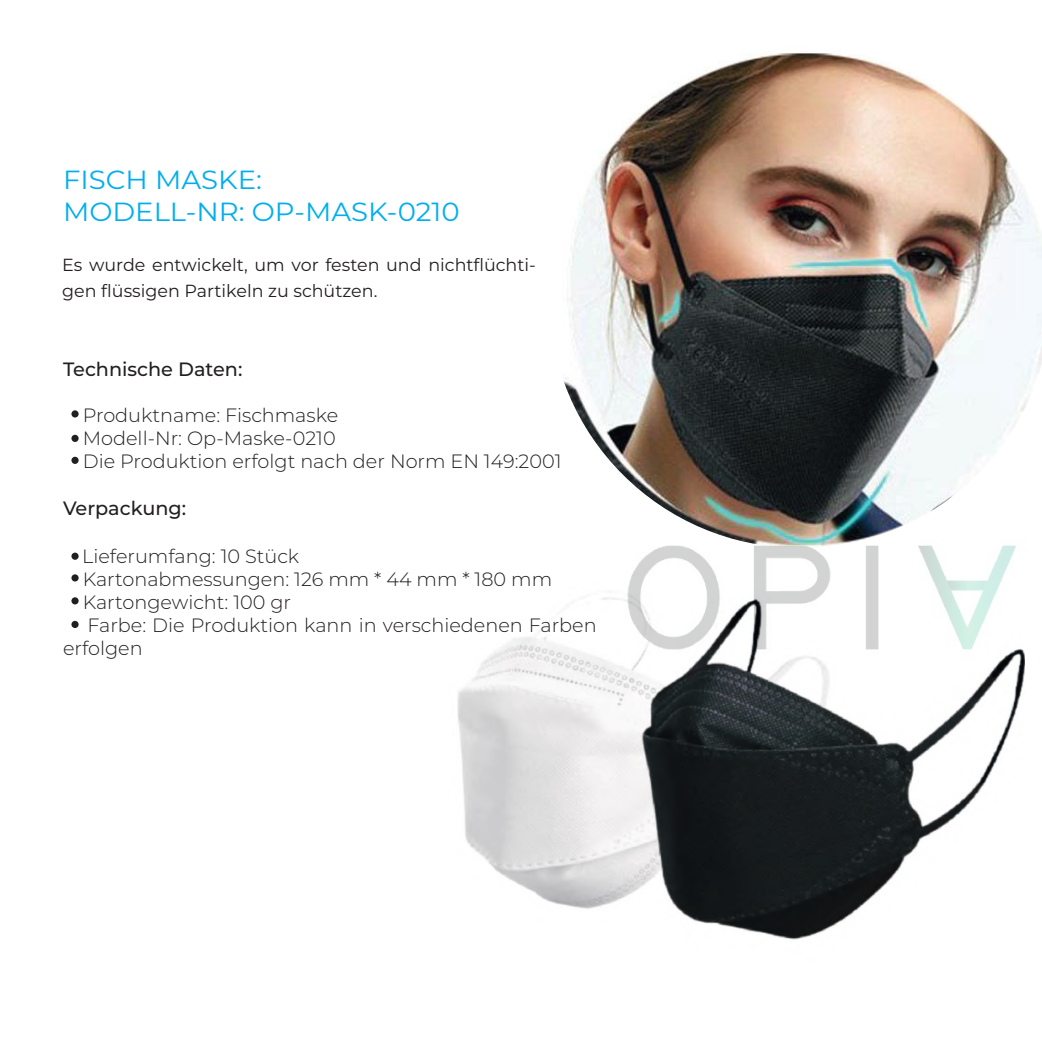
<style>
.page{position:relative;width:1042px;height:1042px;background:#fff}
.page>*{position:absolute;margin:0;border:0;box-sizing:border-box;transform-origin:0 0}
.t1{font:26.25px/31.5px "Montserrat";color:#00aeef;scale:1.05 1}
.t2{font:300 19.25px/23.1px "Montserrat";color:#241f1f}
.t3{font:500 19.25px "Montserrat";color:#241f1f}
.t4{font:17.5px/26.2px "Montserrat";color:#241f1f}
</style>
<div class="page">
<img style="left:457px;top:597px;width:539px;height:343px">
<img style="left:564px;top:52px;width:478px;height:434px">
<div style="left:71px;top:410px;width:8px;height:7px;background:#241f1f;border-radius:50%"></div>
<div style="left:71px;top:552px;width:8px;height:8px;background:#241f1f;border-radius:50%"></div>
<div style="left:71px;top:597px;width:8px;height:7px;background:#241f1f;border-radius:50%"></div>
<div style="left:71px;top:574px;width:8px;height:7px;background:#241f1f;border-radius:50%"></div>
<div style="left:71px;top:621px;width:8px;height:7px;background:#241f1f;border-radius:50%"></div>
<div style="left:71px;top:457px;width:8px;height:7px;background:#241f1f;border-radius:50%"></div>
<div style="left:71px;top:435px;width:8px;height:7px;background:#241f1f;border-radius:50%"></div>
<img style="left:610px;top:486px;width:415px;height:277px">
<h1 class="t1" style="left:63px;top:163px;width:379px">FISCH MASKE:<br>MODELL-NR: OP-MASK-0210</h1>
<p class="t4" style="left:62px;top:251px;width:475px">Es wurde entwickelt, um vor festen und nichtflüchti&shy;gen flüssigen Partikeln zu schützen.</p>
<p class="t3" style="left:63px;top:356px;width:181px">Technische Daten:</p>
<p class="t2" style="left:83px;top:403px;width:480px">Produktname: Fischmaske<br>Modell-Nr: Op-Maske-0210<br>Die Produktion erfolgt nach der Norm EN 149:2001</p>
<p class="t3" style="left:63px;top:494px;width:125px">Verpackung:</p>
<p class="t2" style="left:82px;top:544px;width:219px">Lieferumfang: 10 Stück</p>
<p class="t2" style="left:83px;top:567px;width:471px">Kartonabmessungen: 126 mm * 44 mm * 180 mm</p>
<p class="t2" style="left:83px;top:590px;width:210px">Kartongewicht: 100 gr</p>
<p class="t2" style="left:87px;top:613px;width:511px">Farbe: Die Produktion kann in verschiedenen Farben</p>
<p class="t2" style="left:63px;top:636px;width:81px">erfolgen</p>
</div>
